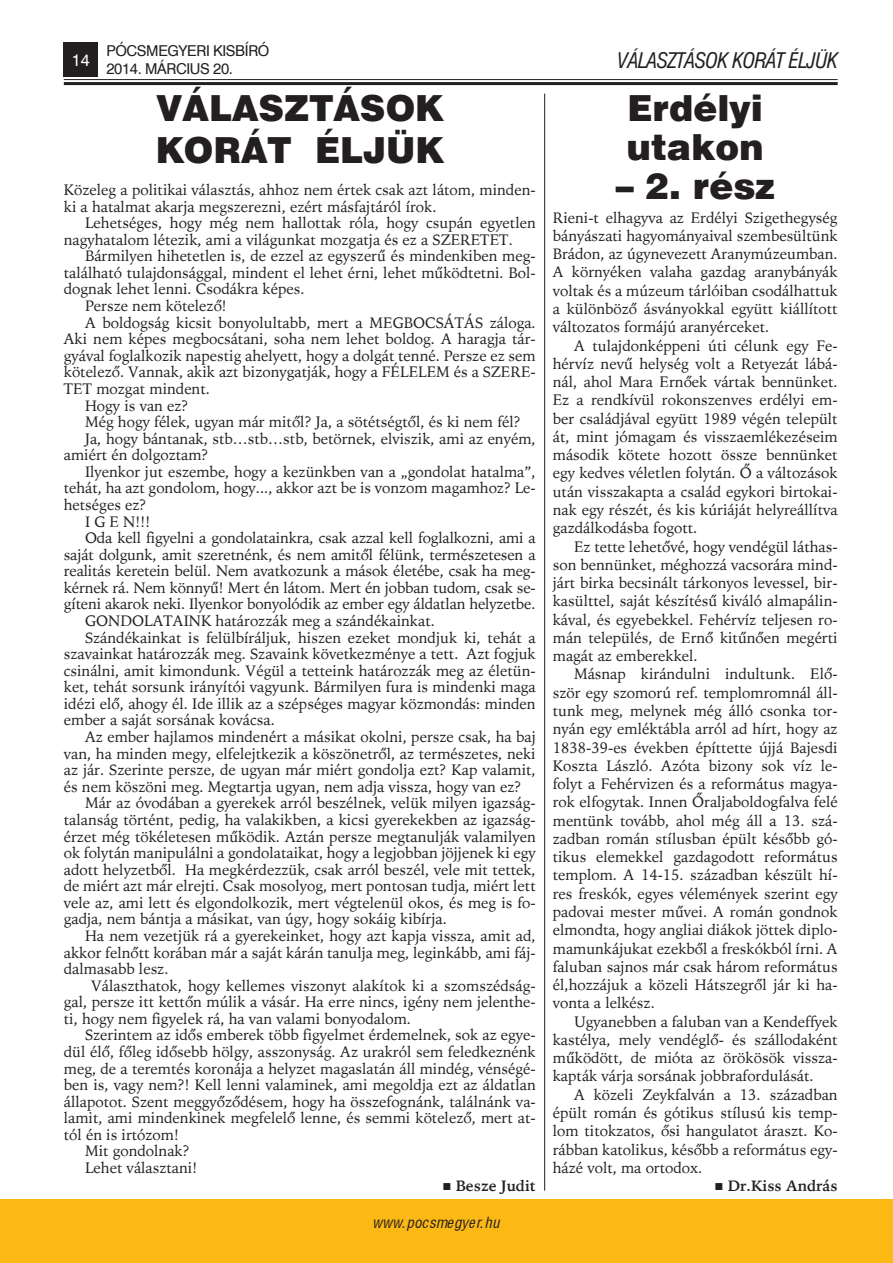
<style>
.page{position:relative;width:893px;height:1263px;background:#fff}
.page>*{position:absolute;margin:0;border:0;box-sizing:border-box;transform-origin:0 0}
.t1{font:900 36px/39px "H Swiss 721";color:#231f20}
.t2{font:italic condensed 21px "H Swiss 721";letter-spacing:-.025em;color:#231f20}
.t3{font:16.5px "H Swiss 721";color:#fff}
.t4{font:15px/18.3px "H Iowan Old Style";color:#231f20;text-align:justify}
.t5{font:15px/18.3px "H Swiss 721";letter-spacing:-.025em;color:#231f20}
.t6{font:700 15px "H Iowan Old Style";color:#231f20}
.t7{font:italic condensed 15px "Switzerland";color:#231f20}
.s1{font-family:"Arial";font-weight:400}
</style>
<div class="page">
<div style="left:64px;top:43px;width:34px;height:34px;background:#231f20"></div>
<hr style="left:64px;top:79px;width:774px;height:1px;background:#231f20">
<hr style="left:64px;top:82px;width:774px;height:3px;background:#231f20">
<div style="left:0;top:1199px;width:893px;height:64px;background:#fcb814"></div>
<hr style="left:544px;top:94px;width:1px;height:1097px;background:#231f20">
<p class="t3" style="left:72px;top:50px;width:20px">14</p>
<p class="t5" style="left:106px;top:42px;width:165px">PÓCSMEGYERI KISBÍRÓ<br>2014. MÁRCIUS 20.</p>
<h1 class="t1" style="left:156px;top:87px;width:289px;line-height:42px">VÁLASZTÁSOK<br>KORÁT ÉLJÜK</h1>
<p class="t4" style="left:64px;top:181px;width:473px;line-height:16.5px">Közeleg a politikai választás, ahhoz nem értek csak azt látom, minden&shy;ki a hatalmat akarja megszerezni, ezért másfajtáról írok.</p>
<p class="t4" style="left:64px;top:214px;width:474px;line-height:16.6px;text-indent:21px">Lehetséges, hogy még nem hallottak róla, hogy csupán egyetlen nagyhatalom létezik, ami a világunkat mozgatja és ez a SZERETET.</p>
<p class="t4" style="left:85px;top:247px;width:452px">Bármilyen hihetetlen is, de ezzel az egyszerű és mindenkiben meg-</p>
<p class="t4" style="left:64px;top:263px;width:474px">található tulajdonsággal, mindent el lehet érni, lehet működtetni. Bol-</p>
<p class="t4" style="left:64px;top:280px;width:242px">dognak lehet lenni. Csodákra képes.</p>
<p class="t4" style="left:85px;top:297px;width:143px">Persze nem kötelező!</p>
<p class="t4" style="left:85px;top:313px;width:452px">A boldogság kicsit bonyolultabb, mert a MEGBOCSÁTÁS záloga.</p>
<p class="t4" style="left:64px;top:330px;width:473px">Aki nem képes megbocsátani, soha nem lehet boldog. A haragja tár-</p>
<p class="t4" style="left:64px;top:346px;width:473px">gyával foglalkozik napestig ahelyett, hogy a dolgát tenné. Persze ez sem</p>
<p class="t4" style="left:64px;top:363px;width:473px">kötelező. Vannak, akik azt bizonygatják, hogy a FÉLELEM és a SZERE-</p>
<p class="t4" style="left:64px;top:379px;width:148px">TET mozgat mindent.</p>
<p class="t4" style="left:85px;top:396px;width:105px">Hogy is van ez?</p>
<p class="t4" style="left:85px;top:413px;width:437px">Még hogy félek, ugyan már mitől? Ja, a sötétségtől, és ki nem fél?</p>
<p class="t4" style="left:85px;top:429px;width:452px">Ja, hogy bántanak, stb…stb…stb, betörnek, elviszik, ami az enyém,</p>
<p class="t4" style="left:64px;top:446px;width:146px">amiért én dolgoztam?</p>
<p class="t4" style="left:85px;top:462px;width:452px">Ilyenkor jut eszembe, hogy a kezünkben van a „gondolat hatalma”,</p>
<p class="t4" style="left:64px;top:479px;width:474px">tehát, ha azt gondolom, hogy..., akkor azt be is vonzom magamhoz? Le-</p>
<p class="t4" style="left:64px;top:495px;width:84px">hetséges ez?</p>
<p class="t4" style="left:85px;top:512px;width:67px">I G E N!!!</p>
<p class="t4" style="left:85px;top:529px;width:452px">Oda kell figyelni a gondolatainkra, csak azzal kell foglalkozni, ami a</p>
<p class="t4" style="left:64px;top:545px;width:473px">saját dolgunk, amit szeretnénk, és nem amitől félünk, természetesen a</p>
<p class="t4" style="left:64px;top:562px;width:473px">realitás keretein belül. Nem avatkozunk a mások életébe, csak ha meg-</p>
<p class="t4" style="left:64px;top:578px;width:473px">kérnek rá. Nem könnyű! Mert én látom. Mert én jobban tudom, csak se-</p>
<p class="t4" style="left:64px;top:595px;width:473px">gíteni akarok neki. Ilyenkor bonyolódik az ember egy áldatlan helyzetbe.</p>
<p class="t4" style="left:85px;top:611px;width:351px">GONDOLATAINK határozzák meg a szándékainkat.</p>
<p class="t4" style="left:85px;top:628px;width:452px">Szándékainkat is felülbíráljuk, hiszen ezeket mondjuk ki, tehát a</p>
<p class="t4" style="left:64px;top:645px;width:474px">szavainkat határozzák meg. Szavaink következménye a tett. Azt fogjuk</p>
<p class="t4" style="left:64px;top:661px;width:473px">csinálni, amit kimondunk. Végül a tetteink határozzák meg az életün-</p>
<p class="t4" style="left:64px;top:678px;width:474px">ket, tehát sorsunk irányítói vagyunk. Bármilyen fura is mindenki maga</p>
<p class="t4" style="left:64px;top:694px;width:473px">idézi elő, ahogy él. Ide illik az a szépséges magyar közmondás: minden</p>
<p class="t4" style="left:64px;top:711px;width:213px">ember a saját sorsának kovácsa.</p>
<p class="t4" style="left:85px;top:727px;width:452px">Az ember hajlamos mindenért a másikat okolni, persze csak, ha baj</p>
<p class="t4" style="left:64px;top:744px;width:473px">van, ha minden megy, elfelejtkezik a köszönetről, az természetes, neki</p>
<p class="t4" style="left:64px;top:761px;width:474px">az jár. Szerinte persze, de ugyan már miért gondolja ezt? Kap valamit,</p>
<p class="t4" style="left:64px;top:777px;width:459px">és nem köszöni meg. Megtartja ugyan, nem adja vissza, hogy van ez?</p>
<p class="t4" style="left:85px;top:794px;width:452px">Már az óvodában a gyerekek arról beszélnek, velük milyen igazság-</p>
<p class="t4" style="left:64px;top:810px;width:473px">talanság történt, pedig, ha valakikben, a kicsi gyerekekben az igazság-</p>
<p class="t4" style="left:64px;top:827px;width:473px">érzet még tökéletesen működik. Aztán persze megtanulják valamilyen</p>
<p class="t4" style="left:64px;top:843px;width:474px">ok folytán manipulálni a gondolataikat, hogy a legjobban jöjjenek ki egy</p>
<p class="t4" style="left:64px;top:860px;width:473px">adott helyzetből. Ha megkérdezzük, csak arról beszél, vele mit tettek,</p>
<p class="t4" style="left:64px;top:877px;width:473px">de miért azt már elrejti. Csak mosolyog, mert pontosan tudja, miért lett</p>
<p class="t4" style="left:64px;top:893px;width:473px">vele az, ami lett és elgondolkozik, mert végtelenül okos, és meg is fo-</p>
<p class="t4" style="left:64px;top:910px;width:385px">gadja, nem bántja a másikat, van úgy, hogy sokáig kibírja.</p>
<p class="t4" style="left:85px;top:926px;width:452px">Ha nem vezetjük rá a gyerekeinket, hogy azt kapja vissza, amit ad,</p>
<p class="t4" style="left:64px;top:943px;width:473px">akkor felnőtt korában már a saját kárán tanulja meg, leginkább, ami fáj-</p>
<p class="t4" style="left:64px;top:960px;width:106px">dalmasabb lesz.</p>
<p class="t4" style="left:91px;top:976px;width:446px">Választhatok, hogy kellemes viszonyt alakítok ki a szomszédság-</p>
<p class="t4" style="left:64px;top:993px;width:473px">gal, persze itt kettőn múlik a vásár. Ha erre nincs, igény nem jelenthe-</p>
<p class="t4" style="left:64px;top:1009px;width:349px">ti, hogy nem figyelek rá, ha van valami bonyodalom.</p>
<p class="t4" style="left:85px;top:1026px;width:452px">Szerintem az idős emberek több figyelmet érdemelnek, sok az egye-</p>
<p class="t4" style="left:64px;top:1042px;width:474px">dül élő, főleg idősebb hölgy, asszonyság. Az urakról sem feledkeznénk</p>
<p class="t4" style="left:64px;top:1059px;width:474px">meg, de a teremtés koronája a helyzet magaslatán áll mindég, vénségé-</p>
<p class="t4" style="left:64px;top:1076px;width:473px">ben is, vagy nem?! Kell lenni valaminek, ami megoldja ezt az áldatlan</p>
<p class="t4" style="left:64px;top:1092px;width:474px">állapotot. Szent meggyőződésem, hogy ha összefognánk, találnánk va-</p>
<p class="t4" style="left:64px;top:1109px;width:473px">lamit, ami mindenkinek megfelelő lenne, és semmi kötelező, mert at-</p>
<p class="t4" style="left:64px;top:1125px;width:117px">tól én is irtózom!</p>
<p class="t4" style="left:85px;top:1142px;width:106px">Mit gondolnak?</p>
<p class="t4" style="left:85px;top:1158px;width:114px">Lehet választani!</p>
<p class="t6" style="left:443px;top:1176px;width:95px"><span class="s1">■</span> Besze Judit</p>
<p class="t7" style="left:372px;top:1213px;width:129px">www.pocsmegyer.hu</p>
<h2 class="t2" style="left:617px;top:47px;width:222px">VÁLASZTÁSOK KORÁT ÉLJÜK</h2>
<h1 class="t1" style="left:627px;top:89px;width:139px">Erdélyi utakon</h1>
<h1 class="t1" style="left:616px;top:166px;width:160px">– 2. rész</h1>
<p class="t4" style="left:553px;top:208px;width:286px">Rieni-t elhagyva az Erdélyi Szigethegység bányászati hagyományaival szembesültünk Brádon, az úgynevezett Aranymúzeumban.<br>A környéken valaha gazdag aranybányák voltak és a múzeum tárlóiban csodálhattuk a különböző ásványokkal együtt kiállított változatos formájú aranyérceket.</p>
<p class="t4" style="left:553px;top:336px;width:286px;text-indent:21px">A tulajdonképpeni úti célunk egy Fe&shy;hérvíz nevű helység volt a Retyezát lábá&shy;nál, ahol Mara Ernőek vártak bennünket.<br>Ez a rendkívül rokonszenves erdélyi em&shy;ber családjával együtt 1989 végén települt át, mint jómagam és visszaemlékezéseim második kötete hozott össze bennünket egy kedves véletlen folytán. Ő a változások után visszakapta a család egykori birtokai&shy;nak egy részét, és kis kúriáját helyreállítva gazdálkodásba fogott.</p>
<p class="t4" style="left:553px;top:537px;width:286px;text-indent:21px">Ez tette lehetővé, hogy vendégül láthas&shy;son bennünket, méghozzá vacsorára mind&shy;járt birka becsinált tárkonyos levessel, bir&shy;kasülttel, saját készítésű kiváló almapálin&shy;kával, és egyebekkel. Fehérvíz teljesen ro&shy;mán település, de Ernő kitűnően megérti magát az emberekkel.</p>
<p class="t4" style="left:553px;top:665px;width:286px;text-indent:21px">Másnap kirándulni indultunk. Elő&shy;ször egy szomorú ref. templomromnál áll&shy;tunk meg, melynek még álló csonka tor&shy;nyán egy emléktábla arról ad hírt, hogy az 1838-39-es években építtette újjá Bajesdi Koszta László. Azóta bizony sok víz le&shy;folyt a Fehérvizen és a református magya&shy;rok elfogytak. Innen Őraljaboldogfalva felé mentünk tovább, ahol még áll a 13. szá&shy;zadban román stílusban épült később gó&shy;tikus elemekkel gazdagodott református templom. A 14-15. században készült hí&shy;res freskók, egyes vélemények szerint egy padovai mester művei. A román gondnok elmondta, hogy angliai diákok jöttek diplo&shy;mamunkájukat ezekből a freskókból írni. A faluban sajnos már csak három református él,hozzájuk a közeli Hátszegről jár ki ha&shy;vonta a lelkész.</p>
<p class="t4" style="left:553px;top:1012px;width:286px;text-indent:21px">Ugyanebben a faluban van a Kendeffyek kastélya, mely vendéglő- és szállodaként működött, de mióta az örökösök vissza&shy;kapták várja sorsának jobbrafordulását.</p>
<p class="t4" style="left:553px;top:1085px;width:286px;text-indent:21px">A közeli Zeykfalván a 13. században épült román és gótikus stílusú kis temp&shy;lom titokzatos, ősi hangulatot áraszt. Ko&shy;rábban katolikus, később a református egy&shy;házé volt, ma ortodox.</p>
<p class="t6" style="left:715px;top:1176px;width:125px"><span class="s1">■</span> Dr.Kiss András</p>
</div>
